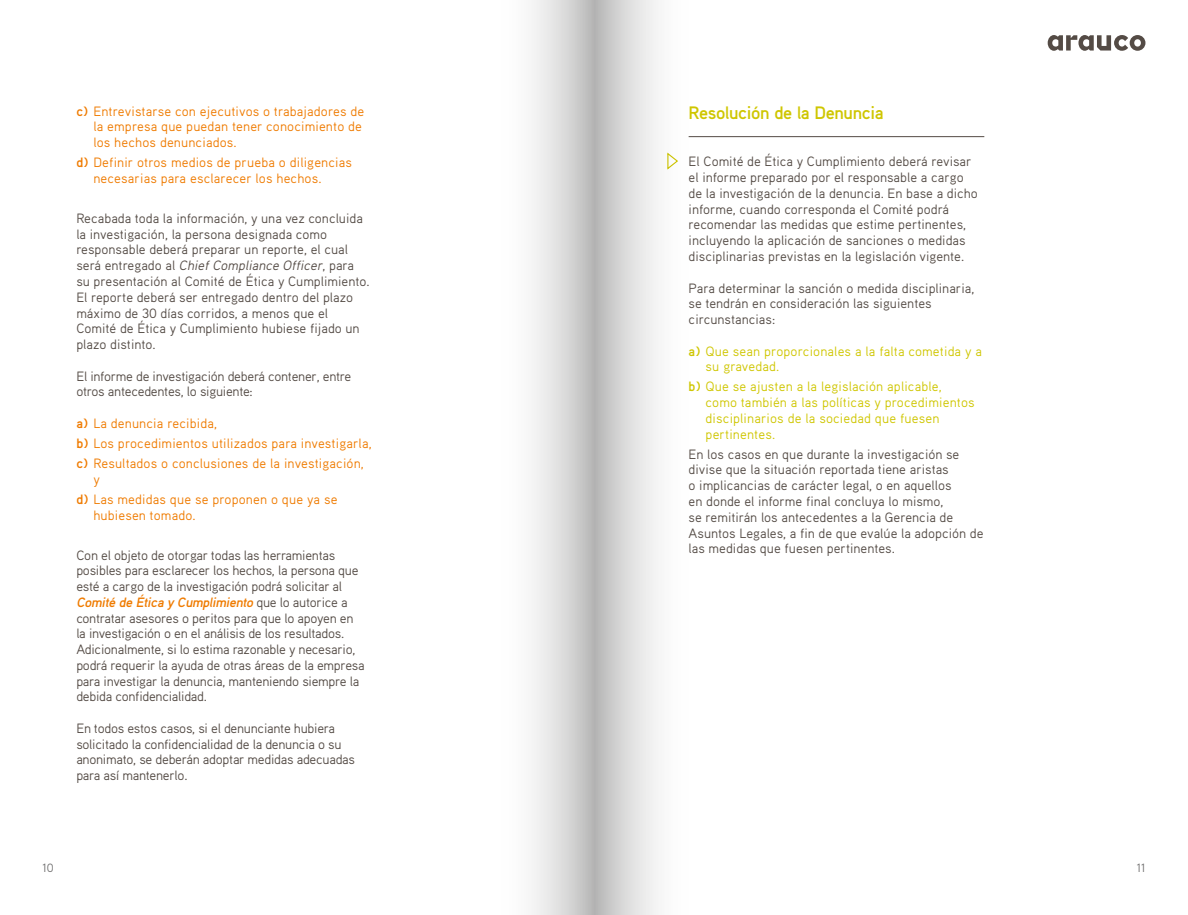
<style>
.page{position:relative;width:1188px;height:915px;background:#fff}
.page>*{position:absolute;margin:0;border:0;box-sizing:border-box;transform-origin:0 0}
.t1{font:700 18px "Aaux Pro OT";letter-spacing:-.02em;color:#cfc600}
.t2{font:13.5px/15.8px "Aaux Pro OT";color:#544b45}
.t3{font:13.5px/15.8px "Aaux Pro OT";letter-spacing:-.02em;color:#544b45}
.t4{font:13.5px/15.8px "Aaux Pro OT";letter-spacing:.01em;color:#ef7b00}
.t5{font:13.5px/15.8px "Aaux Pro OT";letter-spacing:.01em;color:#cfc600}
.t6{font:12px "Aaux Pro OT";color:#706f6f}
.s1{font-weight:700}
.s2{font-style:italic}
.s3{font-weight:700;font-style:italic;color:#ef7b00}
</style>
<div class="page">
<svg style="left:1048px;top:35px;width:97px;height:16px"></svg>
<hr style="left:689px;top:136px;width:295px;height:1px;background:#544b45">
<img style="left:532px;top:0;width:162px;height:914px">
<p class="t4" style="left:93px;top:103px;width:273px;text-indent:-17px"><span class="s1">c)</span> Entrevistarse con ejecutivos o trabajadores de la empresa que puedan tener conocimiento de los hechos denunciados.</p>
<p class="t4" style="left:93px;top:154px;width:260px;text-indent:-17px"><span class="s1">d)</span> Definir otros medios de prueba o diligencias necesarias para esclarecer los hechos.</p>
<p class="t2" style="left:76px;top:210px;width:295px">Recabada toda la información, y una vez concluida la investigación, la persona designada como responsable deberá preparar un reporte, el cual<br>s e rá e n t re g a d o a l <span class="s2">ChiefCompliance Officer</span>, p a ra su presentación al Comité de Ética y Cumplimiento.<br>El reporte deberá ser entregado dentro del plazo máximo de 30 días corridos, a menos que el Comité de Ética y Cumplimiento hubiese fijado un plazo distinto.</p>
<p class="t3" style="left:76px;top:367px;width:277px">El informe de investigación deberá contener, entre otros antecedentes, lo siguiente:</p>
<p class="t4" style="left:76px;top:412px;width:297px;line-height:20px"><span class="s1">a)</span> La denuncia recibida,<br><span class="s1">b)</span> Los procedimientos utilizados para investigarla, <span class="s1">c)</span> Resultados o conclusiones de la investigación,</p>
<p class="t4" style="left:76px;top:468px;width:263px;line-height:20px;text-indent:17px">y<br><span class="s1">d)</span> Las medidas que se proponen o que ya se</p>
<p class="t4" style="left:93px;top:506px;width:104px">hubiesen tomado.</p>
<p class="t3" style="left:76px;top:546px;width:290px">Con el objeto de otorgar todas las herramientas posibles para esclarecer los hechos, la persona que esté a cargo de la investigación podrá solicitar al <span class="s3">Comité de Ética yCumplimiento</span> q u e l o a u t o r i c e a contratar asesores o peritos para que lo apoyen en la investigación o en el análisis de los resultados.<br>Adicionalmente, si lo estima razonable y necesario, podrá requerir la ayuda de otras áreas de la empresa para investigar la denuncia, manteniendo siempre la debida confidencialidad.</p>
<p class="t3" style="left:76px;top:719px;width:280px">En todos estos casos, si el denunciante hubiera solicitado la confidencialidad de la denuncia o su anonimato, se deberán adoptar medidas adecuadas para así mantenerlo.</p>
<h1 class="t1" style="left:689px;top:101px;width:197px">Resolución de la Denuncia</h1>
<p class="t2" style="left:689px;top:153px;width:291px">El Comité de Ética y Cumplimiento deberá revisar el informe preparado por el responsable a cargo de la investigación de la denuncia. En base a dicho informe, cuando corresponda el Comité podrá recomendar las medidas que estime pertinentes, incluyendo la aplicación de sanciones o medidas disciplinarias previstas en la legislación vigente.</p>
<p class="t2" style="left:689px;top:279px;width:287px">Para determinar la sanción o medida disciplinaria, se tendrán en consideración las siguientes circunstancias:</p>
<p class="t5" style="left:706px;top:342px;width:278px;text-indent:-17px"><span class="s1">a)</span> Que sean proporcionales a la falta cometida y a su gravedad.</p>
<p class="t5" style="left:706px;top:378px;width:271px;text-indent:-17px"><span class="s1">b)</span> Que se ajusten a la legislación aplicable, como también a las políticas y procedimientos disciplinarios de la sociedad que fuesen pertinentes.</p>
<p class="t2" style="left:689px;top:445px;width:296px">En los casos en que durante la investigación se divise que la situación reportada tiene aristas<br>o implicancias de carácter legal, o en aquellos<br>en donde el informe final concluya lo mismo,<br>se remitirán los antecedentes a la Gerencia de Asuntos Legales, a fin de que evalúe la adopción de las medidas que fuesen pertinentes.</p>
<p class="t6" style="left:43px;top:859px;width:13px">10</p>
<p class="t6" style="left:1137px;top:859px;width:10px">11</p>
</div>
